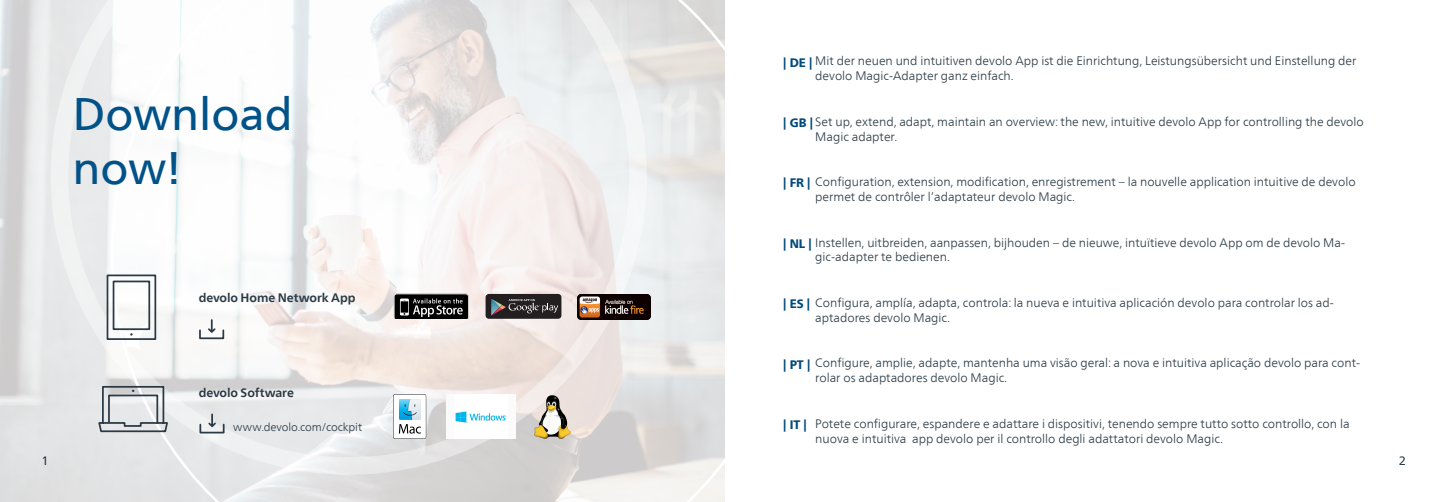
<style>
.page{position:relative;width:1449px;height:502px;background:#fff}
.page>*{position:absolute;margin:0;border:0;box-sizing:border-box;transform-origin:0 0}
.t1{font:45.32px/54.4px "Frutiger Neue LT Com";color:#005288}
.t2{font:300 12.25px/14.7px "Frutiger Neue LT Com";color:#2b3a45}
.t3{font:700 12.25px "Frutiger Neue LT Com";letter-spacing:-.005em;color:#2b3a45}
.t4{font:800 12.25px "Frutiger Neue LT Com";color:#00497b}
.t5{font:12.25px "Frutiger Neue LT Com";color:#2b3a45}
.t6{font:300 11.38px "Frutiger Neue LT Com";letter-spacing:-.01em;color:#2b3a45}
</style>
<div class="page">
<svg style="left:0;top:0;width:724px;height:501px"></svg>
<div style="left:485px;top:293px;width:76px;height:25px;background:#231f20;border-radius:3px"></div>
<svg style="left:491px;top:299px;width:67px;height:16px"></svg>
<img style="left:578px;top:294px;width:73px;height:25px">
<img style="left:393px;top:293px;width:76px;height:25px">
<svg style="left:199px;top:412px;width:26px;height:22px"></svg>
<svg style="left:106px;top:273px;width:51px;height:77px"></svg>
<svg style="left:198px;top:318px;width:27px;height:21px"></svg>
<svg style="left:393px;top:393px;width:33px;height:45px"></svg>
<img style="left:399px;top:399px;width:21px;height:19px">
<img style="left:446px;top:393px;width:69px;height:45px">
<img style="left:533px;top:394px;width:38px;height:45px">
<svg style="left:97px;top:384px;width:72px;height:48px;background:#c1c5c8"></svg>
<h1 class="t1" style="left:72px;top:86px;width:222px">Download now!</h1>
<p class="t5" style="left:41px;top:453px;width:9px">1</p>
<p class="t3" style="left:199px;top:290px;width:158px">devolo Home Network App</p>
<p class="t3" style="left:199px;top:385px;width:97px">devolo Software</p>
<p class="t6" style="left:233px;top:419px;width:130px">www.devolo.com/cockpit</p>
<p class="t2" style="left:815px;top:54px;width:543px">Mit der neuen und intuitiven devolo App ist die Einrichtung, Leistungsübersicht und Einstellung der devolo Magic-Adapter ganz einfach.</p>
<p class="t2" style="left:815px;top:114px;width:550px">Set up, extend, adapt, maintain an overview: the new, intuitive devolo App for controlling the devolo<br>Magic adapter.</p>
<p class="t2" style="left:815px;top:174px;width:542px">Configuration, extension, modification, enregistrement – la nouvelle application intuitive de devolo permet de contrôler l‘adaptateur devolo Magic.</p>
<p class="t2" style="left:815px;top:234px;width:531px">Instellen, uitbreiden, aanpassen, bijhouden – de nieuwe, intuïtieve devolo App om de devolo Ma&shy;gic-adapter te bedienen.</p>
<p class="t2" style="left:815px;top:295px;width:520px">Configura, amplía, adapta, controla: la nueva e intuitiva aplicación devolo para controlar los ad&shy;aptadores devolo Magic.</p>
<p class="t2" style="left:815px;top:355px;width:546px">Configure, amplie, adapte, mantenha uma visão geral: a nova e intuitiva aplicação devolo para cont&shy;rolar os adaptadores devolo Magic.</p>
<p class="t2" style="left:815px;top:415px;width:536px">Potete configurare, espandere e adattare i dispositivi, tenendo sempre tutto sotto controllo, con la nuova e intuitiva app devolo per il controllo degli adattatori devolo Magic.</p>
<p class="t4" style="left:783px;top:55px;width:31px">| DE |</p>
<p class="t4" style="left:783px;top:115px;width:31px">| GB |</p>
<p class="t4" style="left:783px;top:176px;width:29px">| FR |</p>
<p class="t4" style="left:783px;top:236px;width:30px">| NL |</p>
<p class="t4" style="left:783px;top:296px;width:28px">| ES |</p>
<p class="t4" style="left:783px;top:356px;width:29px">| PT |</p>
<p class="t4" style="left:783px;top:417px;width:25px">| IT |</p>
<p class="t5" style="left:1398px;top:453px;width:9px">2</p>
</div>
